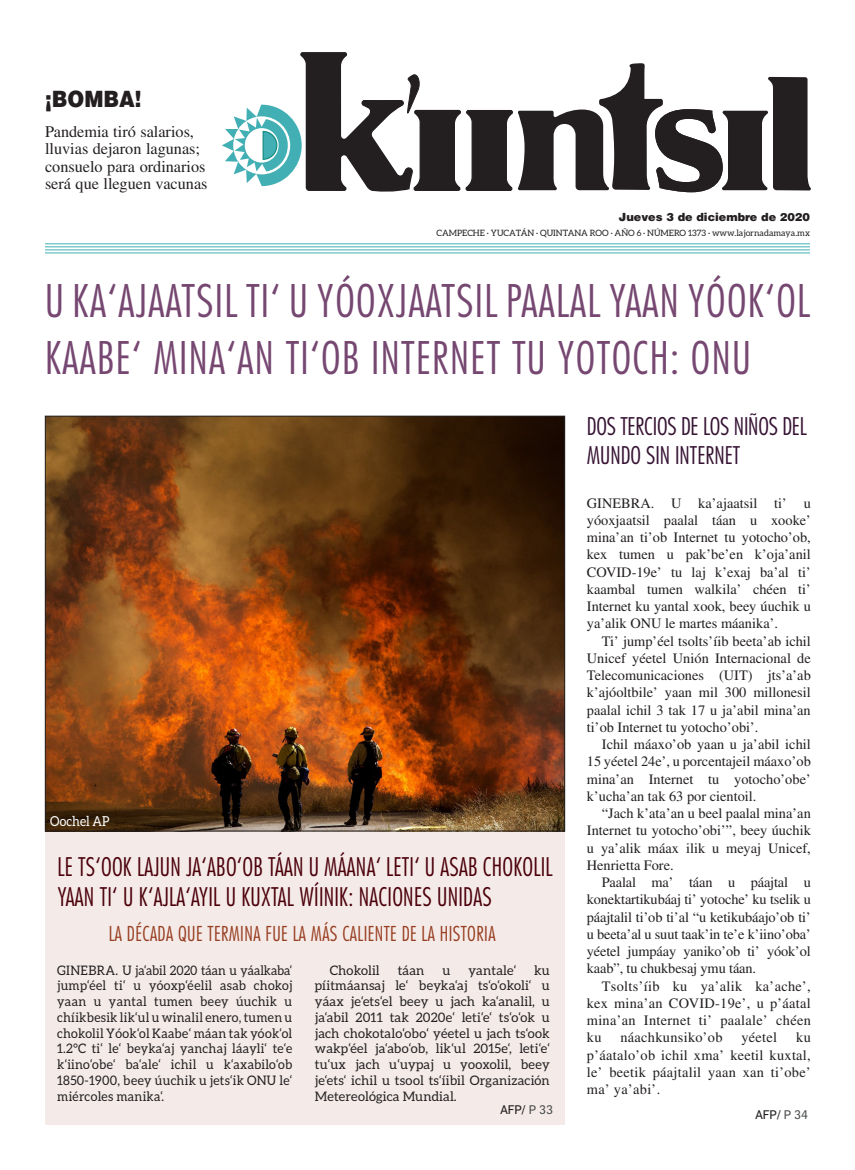
<style>
.page{position:relative;width:855px;height:1170px;background:#fff}
.page>*{position:absolute;margin:0;border:0;box-sizing:border-box;transform-origin:0 0}
.t1{font:300 condensed 43.75px/57px "Futura Std";letter-spacing:.03em;color:#764771}
.t2{font:300 condensed 25px/30px "Futura Std";letter-spacing:.01em;color:#4c000a;scale:.96 1}
.t3{font:300 condensed 23.75px/28.5px "Futura Std";letter-spacing:-.01em;color:#361333}
.CABEZA_FOTO_INFORMAT{font:900 22.5px "Helvetica LT Std";color:#231f20;scale:.9 1}
.t4{font:300 condensed 20px "Futura Std";letter-spacing:.02em;color:#983d1f}
.RAYUELA{font:16.25px/17.5px "Times LT Std";color:#231f20}
.t5{font:14.38px/17.2px "Times LT Std";color:#231f20;text-align:justify}
.t6{font:14.38px "Times LT Std";letter-spacing:.02em;color:#231f20}
.t7{font:13.75px "Aleo";color:#fff;scale:.91 1}
.t8{font:13.12px/15.8px "Aleo";letter-spacing:.01em;color:#231f20;text-align:justify;scale:.96 1}
.t9{font:13.12px/15.8px "Aleo";letter-spacing:.01em;color:#231f20;text-align:justify}
.t10{font:12.25px "Flama";letter-spacing:-.02em;color:#231f20}
.t11{font:900 11.25px "Helvetica LT Std";color:#231f20}
.t12{font:8.75px "Aleo";color:#231f20}
.s1{color:#4e5052}
</style>
<div class="page">
<div style="left:45px;top:831px;width:520px;height:293px;background:#f4ebe9"></div>
<hr style="left:45px;top:247px;width:765px;height:1px;background:#42afb4">
<hr style="left:45px;top:250px;width:765px;height:1px;background:#42afb4">
<hr style="left:45px;top:243px;width:765px;height:1px;background:#42afb4">
<hr style="left:45px;top:253px;width:765px;height:1px;background:#42afb4">
<img style="left:47px;top:418px;width:516px;height:411px">
<svg style="left:222px;top:52px;width:589px;height:140px"></svg>
<p class="CABEZA_FOTO_INFORMAT" style="left:45px;top:84px;width:109px">¡BOMBA!</p>
<p class="RAYUELA" style="left:45px;top:123px;width:164px">Pandemia tiró salarios, lluvias dejaron lagunas; consuelo para ordinarios será que lleguen vacunas</p>
<p class="t11" style="left:619px;top:210px;width:193px">Jueves 3 de diciembre de 2020</p>
<p class="t12" style="left:436px;top:228px;width:375px">CAMPECHE · YUCATÁN · QUINTANA ROO · AÑO 6 · NÚMERO 1373 · www.lajornadamaya.mx</p>
<p class="t1" style="left:45px;top:272px;width:767px">U KA‘AJAATSIL TI‘ U YÓOXJAATSIL PAALAL YAAN YÓOK‘OL<br>KAABE‘ MINA‘AN TI‘OB INTERNET TU YOTOCH: ONU</p>
<p class="t3" style="left:587px;top:412px;width:221px">DOS TERCIOS DE LOS NIÑOS DEL<br>MUNDO SIN INTERNET</p>
<p class="t7" style="left:50px;top:813px;width:67px">Oochel AP</p>
<p class="t2" style="left:58px;top:851px;width:517px">LE TS‘OOK LAJUN JA‘ABO‘OB TÁAN U MÁANA‘ LETI‘ U ASAB CHOKOLIL<br>YAAN TI‘ U K‘AJLA‘AYIL U KUXTAL WÍINIK: NACIONES UNIDAS</p>
<p class="t4" style="left:109px;top:922px;width:388px">LA DÉCADA QUE TERMINA FUE LA MÁS CALIENTE DE LA HISTORIA</p>
<p class="t8" style="left:57px;top:962px;width:246px">GINEBRA. U ja‘abil 2020 táan u yáalkaba‘ jump‘éel ti‘ u yóoxp‘éelil asab chokoj yaan u yantal tumen beey úuchik u chíikbesik lik‘ul u winalil enero, tumen u chokolil Yóok‘ol Kaabe‘ máan tak yóok‘ol 1.2°C ti‘ le‘ beyka‘aj yanchaj láayli‘ te‘e k‘iino‘obe‘ ba‘ale‘ ichil u k‘axabilo‘ob 1850-1900, beey úuchik u jets‘ik ONU le‘ miércoles manika‘.</p>
<p class="t9" style="left:330px;top:962px;width:51px">Chokolil</p>
<p class="t9" style="left:398px;top:962px;width:28px">táan</p>
<p class="t9" style="left:442px;top:962px;width:9px">u</p>
<p class="t9" style="left:468px;top:962px;width:49px">yantale‘</p>
<p class="t9" style="left:315px;top:962px;width:237px;text-indent:219px">ku píitmáansaj le‘ beyka‘aj ts‘o‘okoli‘ u yáax je‘ets‘el beey u jach ka‘analil, u ja‘abil 2011 tak 2020e‘ leti‘e‘ ts‘o‘ok u jach chokotalo‘obo‘ yéetel u jach ts‘ook wakp‘éel ja‘abo‘ob, lik‘ul 2015e‘, leti‘e‘ tu‘ux jach u‘uypaj u yooxolil, beey je‘ets‘ ichil u tsool ts‘íibil Organización Metereológica Mundial.</p>
<p class="t10" style="left:500px;top:1103px;width:55px">AFP/ <span class="s1">P 33</span></p>
<p class="t5" style="left:587px;top:494px;width:226px">GINEBRA. U ka’ajaatsil ti’ u yóoxjaatsil paalal táan u xooke’ mina’an ti’ob Internet tu yotocho’ob, kex tumen u pak’be’en k’oja’anil COVID-19e’ tu laj k’exaj ba’al ti’ kaambal tumen walkila’ chéen ti’ Internet ku yantal xook, beey úuchik u ya’alik ONU le martes máanika’.</p>
<p class="t5" style="left:587px;top:632px;width:226px;text-indent:15px">Ti’ jump’éel tsolts’íib beeta’ab ichil Unicef yéetel Unión Internacional de Telecomunicaciones (UIT) jts’a’ab k’ajóoltbile’ yaan mil 300 millonesil paalal ichil 3 tak 17 u ja’abil mina’an ti’ob Internet tu yotocho’obi’.</p>
<p class="t5" style="left:587px;top:736px;width:225px;text-indent:15px">Ichil máaxo’ob yaan u ja’abil ichil 15 yéetel 24e’, u porcentajeil máaxo’ob mina’an Internet tu yotocho’obe’ k’ucha’an tak 63 por cientoil.</p>
<p class="t5" style="left:587px;top:805px;width:226px;text-indent:15px">“Jach k’ata’an u beel paalal mina’an Internet tu yotocho’obi’”, beey úuchik u ya’alik máax ilik u meyaj Unicef, Henrietta Fore.</p>
<p class="t5" style="left:587px;top:874px;width:226px;text-indent:15px">Paalal ma’ táan u páajtal u konektartikubáaj ti’ yotoche’ ku tselik u páajtalil ti’ob ti’al “u ketikubáajo’ob ti’ u beeta’al u suut taak’in te’e k’iino’oba’ yéetel jumpáay yaniko’ob ti’ yóok’ol kaab”, tu chukbesaj ymu táan.</p>
<p class="t5" style="left:587px;top:977px;width:225px;text-indent:15px">Tsolts’íib ku ya’alik ka’ache’, kex mina’an COVID-19e’, u p’áatal mina’an Internet ti’ paalale’ chéen ku</p>
<p class="t5" style="left:587px;top:1029px;width:226px;text-indent:209px">ku p’áatalo’ob ichil xma’ keetil kuxtal, le’ beetik páajtalil yaan xan ti’obe’ ma’ ya’abi’.</p>
<p class="t6" style="left:620px;top:1029px;width:104px">náachkunsiko’ob</p>
<p class="t5" style="left:742px;top:1029px;width:37px">yéetel</p>
<p class="t10" style="left:755px;top:1108px;width:55px">AFP/ <span class="s1">P 34</span></p>
</div>
